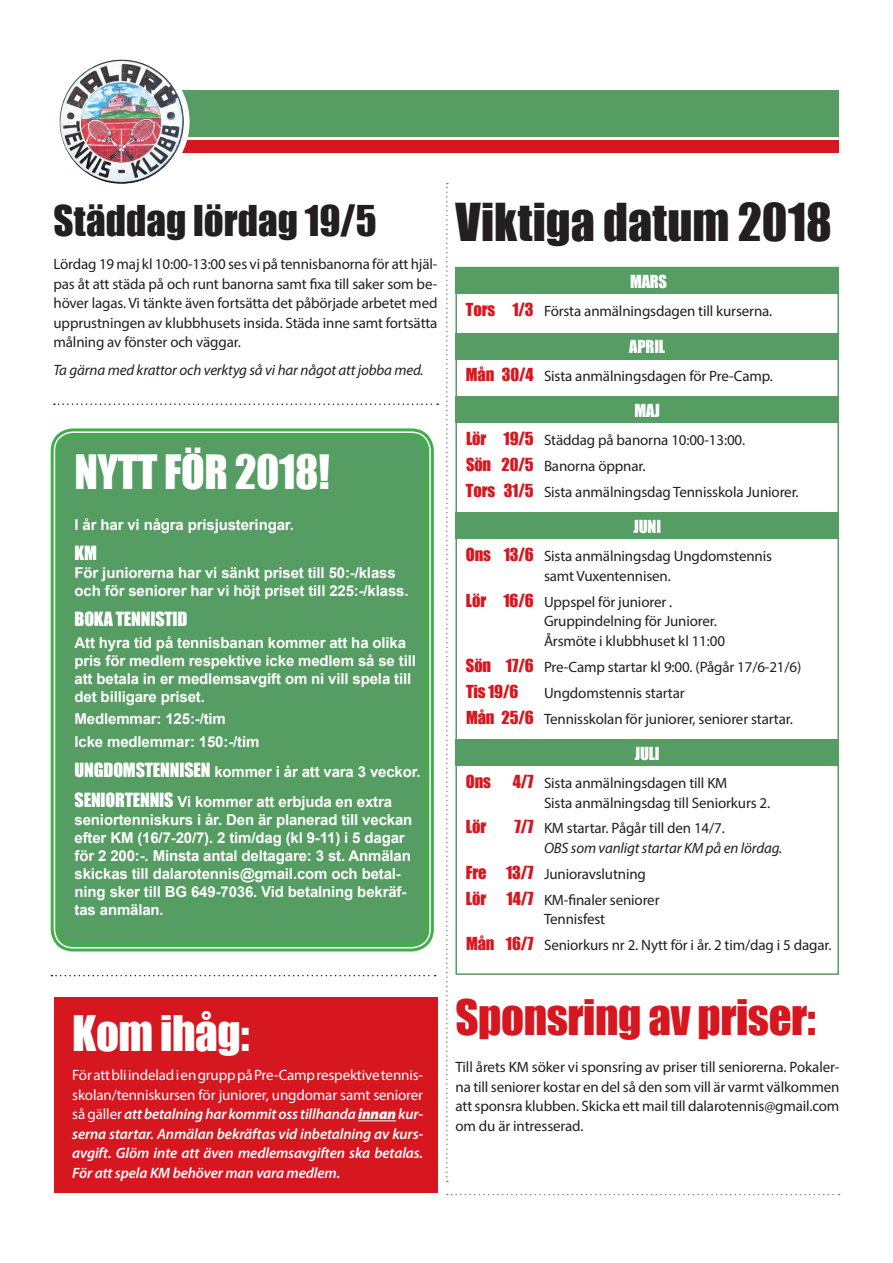
<style>
.page{position:relative;width:893px;height:1263px;background:#fff}
.page>*{position:absolute;margin:0;border:0;box-sizing:border-box;transform-origin:0 0}
.t1{font:48px "Impact";color:#231f20}
.t2{font:45px "Impact";letter-spacing:-.01em;color:#d7171f}
.t3{font:45px "Impact";letter-spacing:-.01em;color:#fff}
.t4{font:43.5px "Impact";letter-spacing:-.01em;color:#fff}
.t5{font:39px "Impact";color:#231f20}
.t6{font:18px "Impact";letter-spacing:-.01em;color:#fff}
.t7{font:16.5px "Impact";letter-spacing:-.01em;color:#fff}
.t8{font:16.5px "Impact";letter-spacing:-.01em;color:#d7171f}
.t9{font:15px/19.5px "Myriad Pro";letter-spacing:-.01em;color:#231f20}
.t10{font:700 15px/18px "Arial";letter-spacing:-.01em;color:#fff}
.t11{font:italic 600 15px/19.5px "Myriad Pro";letter-spacing:-.01em;color:#fff;text-align:justify}
.t12{font:italic 15px/19.5px "Myriad Pro";letter-spacing:-.01em;color:#231f20}
.s1{font-family:"Impact";font-weight:400;font-size:18px}
.s2{font-weight:400;font-style:normal}
.s3{font-weight:900}
.s4{font-family:"Impact";font-size:16.5px;color:#d7171f}
.s5{font-family:"Impact";font-style:normal;font-size:16.5px;color:#d7171f}
.s6{font-style:normal}
</style>
<div class="page">
<div style="left:455px;top:739px;width:384px;height:26px;background:#559d62"></div>
<div style="left:455px;top:396px;width:384px;height:27px;background:#559d62"></div>
<div style="left:455px;top:333px;width:384px;height:26px;background:#559d62"></div>
<div style="left:455px;top:267px;width:384px;height:26px;background:#559d62"></div>
<div style="left:151px;top:140px;width:688px;height:13px;background:#d7171f"></div>
<div style="left:111px;top:91px;width:728px;height:46px;background:#559d62"></div>
<img style="left:57px;top:57px;width:130px;height:130px;border-radius:65px">
<div style="left:54px;top:54px;width:136px;height:136px;border:6px solid #fff;border-radius:50%"></div>
<div style="left:455px;top:512px;width:384px;height:27px;background:#559d62"></div>
<svg style="left:447px;top:1194px;width:393px;height:1px"></svg>
<svg style="left:446px;top:183px;width:2px;height:999px"></svg>
<svg style="left:51px;top:975px;width:385px;height:1px"></svg>
<div style="left:54px;top:997px;width:383px;height:196px;background:#d7171f"></div>
<hr style="left:358px;top:1120px;width:38px;height:1px;background:#fff">
<div style="left:55px;top:433px;width:374px;height:514px;background:#559d62;border-radius:18px"></div>
<div style="left:51px;top:428px;width:383px;height:523px;border:3px solid #40ae49;border-radius:21px"></div>
<div style="left:57px;top:434px;width:371px;height:511px;border:3px solid #40ae49;border-radius:15px"></div>
<svg style="left:54px;top:403px;width:384px;height:2px"></svg>
<h3 class="t5" style="left:54px;top:190px;width:325px">Städdag lördag 19/5</h3>
<p class="t9" style="left:54px;top:254px;width:385px;text-align:justify">Lördag 19 maj kl 10:00-13:00 ses vi på tennisbanorna för att hjäl&shy;pas åt att städa på och runt banorna samt fixa till saker som be&shy;höver lagas. Vi tänkte även fortsätta det påbörjade arbetet med upprustningen av klubbhusets insida. Städa inne samt fortsätta målning av fönster och väggar.</p>
<p class="t12" style="left:54px;top:360px;width:372px">Ta gärna med krattor och verktyg så vi har något att jobba med.</p>
<h3 class="t4" style="left:75px;top:439px;width:257px">NYTT FÖR 2018!</h3>
<p class="t10" style="left:75px;top:516px;width:221px">I år har vi några prisjusteringar.</p>
<p class="t6" style="left:75px;top:539px;width:24px">KM</p>
<p class="t10" style="left:75px;top:564px;width:335px">För juniorerna har vi sänkt priset till 50:-/klass och för seniorer har vi höjt priset till 225:-/klass.</p>
<p class="t6" style="left:75px;top:605px;width:114px">BOKA TENNISTID</p>
<p class="t10" style="left:75px;top:634px;width:343px">Att hyra tid på tennisbanan kommer att ha olika pris för medlem respektive icke medlem så se till att betala in er medlemsavgift om ni vill spela till det billigare priset.</p>
<p class="t10" style="left:75px;top:708px;width:186px;line-height:22.2px">Medlemmar: 125:-/tim<br>Icke medlemmar: 150:-/tim</p>
<p class="t10" style="left:75px;top:757px;width:348px;line-height:30.2px"><span class="s1">UNGDOMSTENNISEN</span> kommer i år att vara 3 veckor.<br><span class="s1">SENIORTENNIS</span> Vi kommer att erbjuda en extra</p>
<p class="t10" style="left:75px;top:811px;width:339px">seniortenniskurs i år. Den är planerad till veckan efter KM (16/7-20/7). 2 tim/dag (kl 9-11) i 5 dagar för 2 200:-. Minsta antal deltagare: 3 st. Anmälan skickas till dalarotennis@gmail.com och betal&shy;ning sker till BG 649-7036. Vid betalning bekräf&shy;tas anmälan.</p>
<h2 class="t3" style="left:72px;top:998px;width:179px">Kom ihåg:</h2>
<p class="t11" style="left:72px;top:1065px;width:352px"><span class="s2">För att bli indelad i en grupp på Pre-Camp respektive tennis&shy;skolan/tenniskursen för juniorer, ungdomar samt seniorer så gäller</span> att betalning har kommit oss tillhanda <span class="s3">innan</span>kur&shy;serna startar. Anmälan bekräftas vid inbetalning av kurs&shy;avgift. Glöm inte att även medlemsavgiften ska betalas.<br>För att spela KM behöver man vara medlem.</p>
<h1 class="t1" style="left:455px;top:185px;width:378px">Viktiga datum 2018</h1>
<p class="t7" style="left:630px;top:269px;width:39px">MARS</p>
<p class="t9" style="left:466px;top:301px;width:308px"><span class="s4">Tors 1/3</span> Första anmälningsdagen till kurserna.</p>
<p class="t7" style="left:629px;top:333px;width:37px">APRIL</p>
<p class="t9" style="left:466px;top:366px;width:308px"><span class="s4">Mån 30/4</span> Sista anmälningsdagen för Pre-Camp.</p>
<p class="t7" style="left:634px;top:398px;width:27px">MAJ</p>
<p class="t9" style="left:466px;top:427px;width:334px;line-height:26px"><span class="s4">Lör 19/5</span> Städdag på banorna 10:00-13:00.<br><span class="s4">Sön 20/5</span> Banorna öppnar.<br><span class="s4">Tors 31/5</span> Sista anmälningsdag Tennisskola Juniorer.</p>
<p class="t7" style="left:633px;top:514px;width:29px">JUNI</p>
<p class="t9" style="left:544px;top:546px;width:230px;text-indent:-78px"><span class="s4">Ons 13/6</span> Sista anmälningsdag Ungdomstennis samt Vuxentennisen.</p>
<p class="t9" style="left:544px;top:592px;width:183px;text-indent:-78px"><span class="s4">Lör 16/6</span> Uppspel för juniorer .<br>Gruppindelning för Juniorer.<br>Årsmöte i klubbhuset kl 11:00</p>
<p class="t9" style="left:466px;top:657px;width:337px"><span class="s4">Sön 17/6</span> Pre-Camp startar kl 9:00. (Pågår 17/6-21/6)</p>
<p class="t8" style="left:466px;top:678px;width:54px">Tis 19/6</p>
<p class="t9" style="left:466px;top:679px;width:328px;line-height:26px;text-indent:78px">Ungdomstennis startar<br><span class="s4">Mån 25/6</span> Tennisskolan för juniorer, seniorer startar.</p>
<p class="t7" style="left:635px;top:741px;width:27px">JULI</p>
<p class="t8" style="left:466px;top:769px;width:27px">Ons</p>
<p class="t9" style="left:544px;top:773px;width:228px;text-indent:-31px"><span class="s4">4/7</span> Sista anmälningsdagen till KM<br>Sista anmälningsdag till Seniorkurs 2.</p>
<p class="t8" style="left:466px;top:814px;width:22px">Lör</p>
<p class="t12" style="left:544px;top:818px;width:240px;text-indent:-29px"><span class="s5">7/7</span> <span class="s6">KM startar. Pågår till den 14/7.<br></span>OBS som vanligt startar KM på en lördag.</p>
<p class="t9" style="left:466px;top:860px;width:195px;line-height:26px"><span class="s4">Fre 13/7</span> Junioravslutning<br><span class="s4">Lör 14/7</span> KM-finaler seniorer</p>
<p class="t9" style="left:466px;top:906px;width:367px;line-height:26px;text-indent:78px">Tennisfest<br><span class="s4">Mån 16/7</span> Seniorkurs nr 2. Nytt för i år. 2 tim/dag i 5 dagar.</p>
<h2 class="t2" style="left:455px;top:982px;width:362px">Sponsring av priser:</h2>
<p class="t9" style="left:455px;top:1057px;width:385px;text-align:justify">Till årets KM söker vi sponsring av priser till seniorerna. Pokaler&shy;na till seniorer kostar en del så den som vill är varmt välkommen att sponsra klubben. Skicka ett mail till dalarotennis@gmail.com om du är intresserad.</p>
</div>
